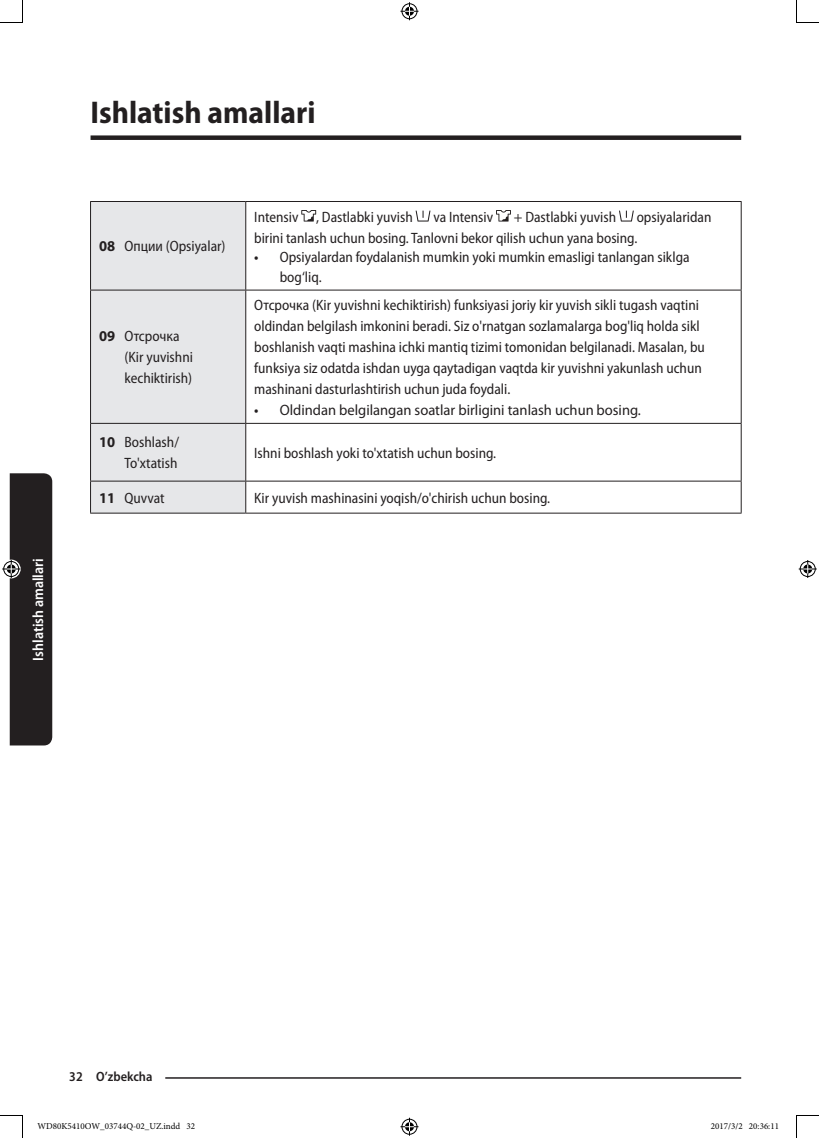
<style>
.page{position:relative;width:819px;height:1138px;background:#fff}
.page>*{position:absolute;margin:0;border:0;box-sizing:border-box;transform-origin:0 0}
.t1{font:700 semi-condensed 31.5px "Myriad Pro";color:#231f20}
.t2{font:semi-condensed 15px/21px "Myriad Pro";color:#231f20}
.t3{font:15px "Myriad Pro";color:#231f20}
.t4{font:600 semi-condensed 15px "Myriad Pro";color:#fff}
.t5{font:600 semi-condensed 13.5px "Myriad Pro";color:#231f20}
.t6{font:9px "Minion Pro";color:#000}
.s1{font-weight:700;font-stretch:normal}
.s2{font-weight:600}
.s3{font-weight:600;font-stretch:semi-condensed}
</style>
<div class="page">
<hr style="left:91px;top:1077px;width:650px;height:1px;background:#231f20">
<div style="left:69px;top:1068px;width:96px;height:15px;background:#fff"></div>
<div style="left:91px;top:135px;width:650px;height:5px;background:#231f20"></div>
<svg style="left:91px;top:202px;width:154px;height:311px;background:#e4e5e7"></svg>
<hr style="left:90px;top:201px;width:156px;height:1px;background:#231f20">
<hr style="left:90px;top:202px;width:1px;height:88px;background:#231f20">
<hr style="left:246px;top:201px;width:495px;height:1px;background:#231f20">
<hr style="left:245px;top:202px;width:1px;height:88px;background:#231f20">
<hr style="left:741px;top:202px;width:1px;height:88px;background:#231f20">
<hr style="left:90px;top:290px;width:156px;height:1px;background:#231f20">
<hr style="left:90px;top:290px;width:1px;height:133px;background:#231f20">
<hr style="left:246px;top:290px;width:495px;height:1px;background:#231f20">
<hr style="left:245px;top:290px;width:1px;height:133px;background:#231f20">
<hr style="left:741px;top:290px;width:1px;height:133px;background:#231f20">
<hr style="left:90px;top:423px;width:156px;height:1px;background:#231f20">
<hr style="left:90px;top:424px;width:1px;height:57px;background:#231f20">
<hr style="left:246px;top:423px;width:495px;height:1px;background:#231f20">
<hr style="left:245px;top:424px;width:1px;height:57px;background:#231f20">
<hr style="left:741px;top:424px;width:1px;height:57px;background:#231f20">
<hr style="left:90px;top:481px;width:156px;height:1px;background:#231f20">
<hr style="left:90px;top:481px;width:1px;height:32px;background:#231f20">
<hr style="left:246px;top:481px;width:495px;height:1px;background:#231f20">
<hr style="left:245px;top:481px;width:1px;height:32px;background:#231f20">
<hr style="left:741px;top:481px;width:1px;height:32px;background:#231f20">
<hr style="left:90px;top:513px;width:156px;height:1px;background:#231f20">
<hr style="left:246px;top:513px;width:495px;height:1px;background:#231f20">
<svg style="left:301px;top:210px;width:15px;height:12px"></svg>
<svg style="left:416px;top:211px;width:14px;height:11px"></svg>
<svg style="left:496px;top:210px;width:15px;height:12px"></svg>
<svg style="left:619px;top:211px;width:15px;height:11px"></svg>
<svg style="left:0;top:0;width:23px;height:23px"></svg>
<svg style="left:0;top:1115px;width:23px;height:23px"></svg>
<svg style="left:796px;top:0;width:23px;height:23px"></svg>
<svg style="left:796px;top:1115px;width:23px;height:23px"></svg>
<div style="left:400px;top:2px;width:19px;height:19px;border:4px solid #fff;border-radius:50%"></div>
<svg style="left:400px;top:2px;width:18px;height:18px"></svg>
<div style="left:400px;top:1117px;width:19px;height:19px;border:4px solid #fff;border-radius:50%"></div>
<svg style="left:400px;top:1118px;width:18px;height:18px"></svg>
<svg style="left:2px;top:473px;width:50px;height:272px;background:#464343"></svg>
<div style="left:798px;top:560px;width:19px;height:18px;border:4px solid #fff;border-radius:50%"></div>
<svg style="left:799px;top:560px;width:18px;height:18px"></svg>
<p class="t1" style="left:91px;top:92px;width:227px">Ishlatish amallari</p>
<p class="t2" style="left:99px;top:236px;width:128px"><span class="s1">08</span> Опции (Opsiyalar)</p>
<p class="t2" style="left:125px;top:326px;width:70px;text-indent:-26px"><span class="s1">09</span> Отсрочка (Kir yuvishni kechiktirish)</p>
<p class="t2" style="left:254px;top:206px;width:459px;text-indent:382px">opsiyalaridan birini tanlash uchun bosing. Tanlovni bekor qilish uchun yana bosing.</p>
<p class="t2" style="left:280px;top:247px;width:411px;line-height:19.5px;text-indent:-26px"><span class="s2">•</span> Opsiyalardan foydalanish mumkin yoki mumkin emasligi tanlangan siklga bog‘liq.</p>
<p class="t2" style="left:254px;top:206px;width:160px">Intensiv , Dastlabki yuvish</p>
<p class="t2" style="left:433px;top:206px;width:61px">va Intensiv</p>
<p class="t2" style="left:514px;top:206px;width:104px">+ Dastlabki yuvish</p>
<p class="t2" style="left:254px;top:294px;width:452px">Отсрочка (Kir yuvishni kechiktirish) funksiyasi joriy kir yuvish sikli tugash vaqtini oldindan belgilash imkonini beradi. Siz o'rnatgan sozlamalarga bog'liq holda sikl boshlanish vaqti mashina ichki mantiq tizimi tomonidan belgilanadi. Masalan, bu funksiya siz odatda ishdan uyga qaytadigan vaqtda kir yuvishni yakunlash uchun mashinani dasturlashtirish uchun juda foydali.</p>
<p class="t3" style="left:254px;top:401px;width:388px"><span class="s3">•</span> Oldindan belgilangan soatlar birligini tanlash uchun bosing.</p>
<p class="t4" style="left:29px;top:660px;width:104px;rotate:-90deg">Ishlatish amallari</p>
<p class="t2" style="left:99px;top:432px;width:82px;text-align:right"><span class="s1">10</span> Boshlash/<br>To'xtatish</p>
<p class="t2" style="left:254px;top:442px;width:243px">Ishni boshlash yoki to'xtatish uchun bosing.</p>
<p class="t2" style="left:99px;top:487px;width:67px"><span class="s1">11</span> Quvvat</p>
<p class="t2" style="left:254px;top:487px;width:297px">Kir yuvish mashinasini yoqish/o'chirish uchun bosing.</p>
<p class="t5" style="left:69px;top:1068px;width:85px">32 O’zbekcha</p>
<p class="t6" style="left:38px;top:1120px;width:159px">WD80K5410OW_03744Q-02_UZ.indd 32</p>
<p class="t6" style="left:711px;top:1120px;width:70px">2017/3/2 20:36:11</p>
</div>
